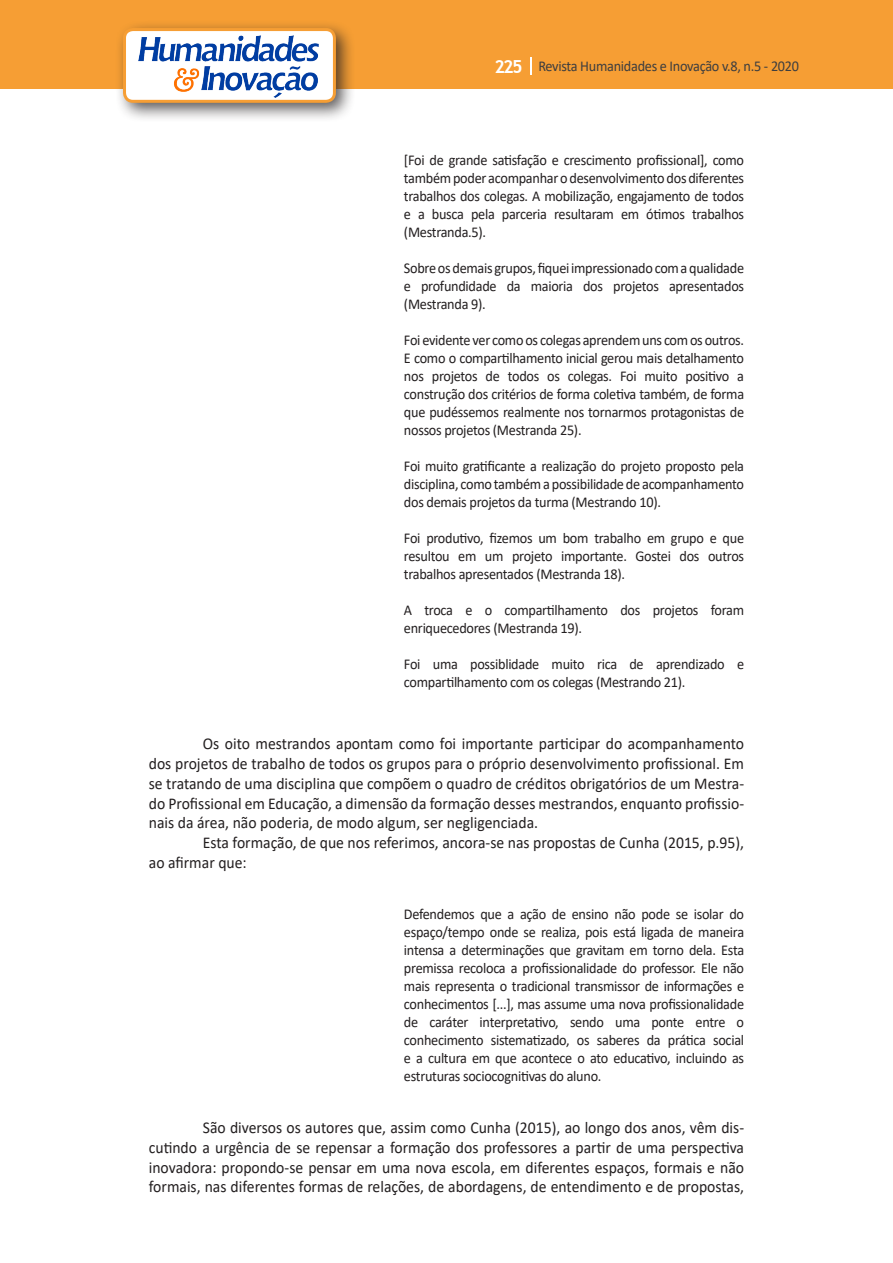
<style>
.page{position:relative;width:893px;height:1263px;background:#fff}
.page>*{position:absolute;margin:0;border:0;box-sizing:border-box;transform-origin:0 0}
.Texto{font:16.5px/19.8px "Calibri";color:#231f20;text-align:justify;scale:.95 1}
.citacao{font:15px/18px "Calibri";letter-spacing:-.02em;color:#231f20;text-align:justify;scale:.95 1}
.t1{font:15px "Calibri";letter-spacing:-.02em;color:#3e3e3f;scale:.95 1}
.s1{font-family:"Trebuchet MS";font-weight:700;font-size:18px;color:#fff}
</style>
<div class="page">
<div style="left:0;top:0;width:893px;height:88px;background:#f69e34"></div>
<svg style="left:530px;top:57px;width:2px;height:18px"></svg>
<div style="left:115px;top:20px;width:241px;height:103px;background:#231f20;opacity:.75"></div>
<div style="left:125px;top:30px;width:209px;height:71px;background:#fff;border-radius:9px"></div>
<img style="left:138px;top:35px;width:181px;height:62px">
<div style="left:123px;top:28px;width:213px;height:75px;border:3px solid #f69e34;border-radius:9px"></div>
<p class="t1" style="left:495px;top:56px;width:322px"><span class="s1">225</span> Revista Humanidades e Inovação v.8, n.5 - 2020</p>
<p class="citacao" style="left:404px;top:151px;width:360px">[Foi de grande satisfação e crescimento profissional], como tambémpoder acompanharodesenvolvimentodosdiferentes trabalhos dos colegas. A mobilização, engajamento de todos e a busca pela parceria resultaram em ótimos trabalhos (Mestranda.5).</p>
<p class="citacao" style="left:404px;top:259px;width:360px">Sobreosdemais grupos,fiquei impressionadocomaqualidade e profundidade da maioria dos projetos apresentados (Mestranda 9).</p>
<p class="citacao" style="left:404px;top:331px;width:360px">Foi evidente ver comoos colegas aprendemuns comosoutros.<br>E como o compartilhamento inicial gerou mais detalhamento nos projetos de todos os colegas. Foi muito positivo a construção dos critérios de forma coletiva também, de forma que pudéssemos realmente nos tornarmos protagonistas de nossos projetos (Mestranda 25).</p>
<p class="citacao" style="left:404px;top:457px;width:360px">Foi muito gratificante a realização do projeto proposto pela disciplina, como tambéma possibilidade de acompanhamento dos demais projetos da turma (Mestrando 10).</p>
<p class="citacao" style="left:404px;top:529px;width:360px">Foi produtivo, fizemos um bom trabalho em grupo e que resultou em um projeto importante. Gostei dos outros trabalhos apresentados (Mestranda 18).</p>
<p class="citacao" style="left:404px;top:601px;width:360px">A troca e o compartilhamento dos projetos foram enriquecedores (Mestranda 19).</p>
<p class="citacao" style="left:404px;top:655px;width:360px">Foi uma possiblidade muito rica de aprendizado e compartilhamento com os colegas (Mestrando 21).</p>
<p class="Texto" style="left:149px;top:733px;width:628px;text-indent:54px">Os oito mestrandos apontam como foi importante participar do acompanhamento dos projetos de trabalho de todos os grupos para o próprio desenvolvimento profissional. Em se tratando de uma disciplina que compõem o quadro de créditos obrigatórios de um Mestra&shy;do Profissional em Educação, a dimensão da formação desses mestrandos, enquanto profissio&shy;nais da área, não poderia, de modo algum, ser negligenciada.</p>
<p class="Texto" style="left:149px;top:832px;width:628px;text-indent:54px">Esta formação, de que nos referimos, ancora-se nas propostas de Cunha (2015, p.95), ao afirmar que:</p>
<p class="citacao" style="left:404px;top:904px;width:360px">Defendemos que a ação de ensino não pode se isolar do espaço/tempo onde se realiza, pois está ligada de maneira intensa a determinações que gravitam em torno dela. Esta premissa recoloca a profissionalidade do professor. Ele não mais representa o tradicional transmissor de informações e conhecimentos [...], mas assume uma nova profissionalidade de caráter interpretativo, sendo uma ponte entre o conhecimento sistematizado, os saberes da prática social e a cultura em que acontece o ato educativo, incluindo as estruturas sociocognitivas do aluno.</p>
<p class="Texto" style="left:149px;top:1117px;width:628px;text-indent:54px">São diversos os autores que, assim como Cunha (2015), ao longo dos anos, vêm dis&shy;cutindo a urgência de se repensar a formação dos professores a partir de uma perspectiva inovadora: propondo-se pensar em uma nova escola, em diferentes espaços, formais e não formais, nas diferentes formas de relações, de abordagens, de entendimento e de propostas,</p>
</div>
